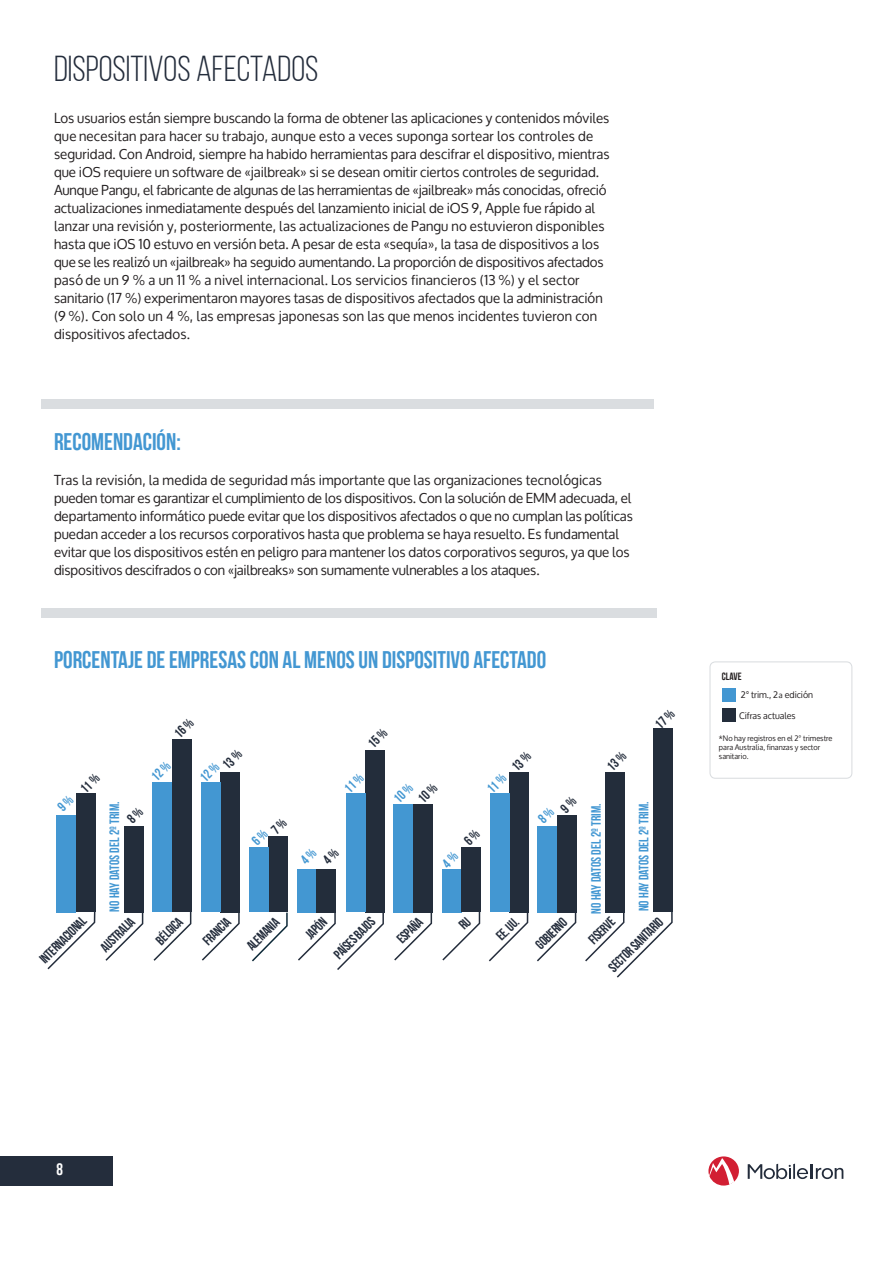
<style>
.page{position:relative;width:893px;height:1263px;background:#fff}
.page>*{position:absolute;margin:0;border:0;box-sizing:border-box;transform-origin:0 0}
.t1{font:36px "Bebas Neue";color:#242d3c}
.t2{font:700 24px "Bebas Neue";color:#4397d2}
.t3{font:700 16.5px "Bebas Neue";color:#fff}
.t4{font:13.5px/18px "Oxygen";color:#231f20}
.t5{font:700 13.5px "Bebas Neue";color:#242d3c}
.t6{font:700 13.5px "Bebas Neue";color:#4397d2}
.t7{font:700 10.5px "Bebas Neue";color:#231f20}
.t8{font:9px "Oxygen";color:#231f20}
.t9{font:7.5px/9px "Oxygen";color:#231f20}
</style>
<div class="page">
<svg style="left:748px;top:1163px;width:95px;height:16px"></svg>
<svg style="left:708px;top:1156px;width:31px;height:29px"></svg>
<div style="left:0;top:1156px;width:113px;height:30px;background:#242d3c"></div>
<div style="left:42px;top:400px;width:611px;height:9px;background:#dadde0"></div>
<div style="left:41px;top:609px;width:615px;height:9px;background:#dadde0"></div>
<svg style="left:709px;top:661px;width:143px;height:118px"></svg>
<svg style="left:47px;top:905px;width:49px;height:64px"></svg>
<svg style="left:105px;top:912px;width:38px;height:49px"></svg>
<svg style="left:154px;top:912px;width:37px;height:49px"></svg>
<svg style="left:202px;top:912px;width:38px;height:48px"></svg>
<svg style="left:252px;top:913px;width:36px;height:48px"></svg>
<svg style="left:298px;top:912px;width:86px;height:58px"></svg>
<svg style="left:394px;top:912px;width:38px;height:48px"></svg>
<svg style="left:489px;top:912px;width:39px;height:49px"></svg>
<svg style="left:537px;top:903px;width:39px;height:58px"></svg>
<svg style="left:585px;top:903px;width:88px;height:75px"></svg>
<div style="left:297px;top:869px;width:20px;height:43px;background:#4397d2"></div>
<div style="left:442px;top:869px;width:19px;height:43px;background:#4397d2"></div>
<div style="left:76px;top:793px;width:19px;height:119px;background:#232d3b"></div>
<div style="left:124px;top:826px;width:20px;height:86px;background:#232d3b"></div>
<div style="left:172px;top:739px;width:20px;height:173px;background:#232d3b"></div>
<div style="left:221px;top:772px;width:19px;height:140px;background:#232d3b"></div>
<div style="left:269px;top:837px;width:19px;height:75px;background:#232d3b"></div>
<div style="left:317px;top:869px;width:19px;height:43px;background:#232d3b"></div>
<div style="left:365px;top:750px;width:20px;height:162px;background:#232d3b"></div>
<div style="left:413px;top:804px;width:19px;height:108px;background:#232d3b"></div>
<div style="left:461px;top:847px;width:20px;height:65px;background:#232d3b"></div>
<div style="left:509px;top:772px;width:20px;height:140px;background:#232d3b"></div>
<div style="left:557px;top:815px;width:20px;height:97px;background:#232d3b"></div>
<div style="left:605px;top:772px;width:20px;height:140px;background:#232d3b"></div>
<div style="left:654px;top:729px;width:19px;height:183px;background:#232d3b"></div>
<div style="left:57px;top:815px;width:19px;height:97px;background:#4397d2"></div>
<div style="left:153px;top:783px;width:19px;height:129px;background:#4397d2"></div>
<div style="left:201px;top:783px;width:20px;height:129px;background:#4397d2"></div>
<div style="left:249px;top:847px;width:20px;height:65px;background:#4397d2"></div>
<div style="left:394px;top:804px;width:19px;height:108px;background:#4397d2"></div>
<div style="left:490px;top:793px;width:19px;height:119px;background:#4397d2"></div>
<div style="left:538px;top:826px;width:19px;height:86px;background:#4397d2"></div>
<div style="left:346px;top:794px;width:19px;height:118px;background:#4397d2"></div>
<svg style="left:268px;top:836px;width:20px;height:10px"></svg>
<svg style="left:509px;top:793px;width:1px;height:31px"></svg>
<svg style="left:655px;top:728px;width:18px;height:1px"></svg>
<svg style="left:442px;top:912px;width:38px;height:48px"></svg>
<h1 class="t1" style="left:54px;top:49px;width:266px">DISPOSITIVOS AFECTADOS</h1>
<p class="t4" style="left:54px;top:109px;width:557px">Los usuarios están siempre buscando la forma de obtener las aplicaciones y contenidos móviles que necesitan para hacer su trabajo, aunque esto a veces suponga sortear los controles de seguridad. Con Android, siempre ha habido herramientas para descifrar el dispositivo, mientras que iOS requiere un software de «jailbreak» si se desean omitir ciertos controles de seguridad.<br>Aunque Pangu, el fabricante de algunas de las herramientas de «jailbreak» más conocidas, ofreció actualizaciones inmediatamente después del lanzamiento inicial de iOS 9, Apple fue rápido al lanzar una revisión y, posteriormente, las actualizaciones de Pangu no estuvieron disponibles hasta que iOS 10 estuvo en versión beta. A pesar de esta «sequía», la tasa de dispositivos a los que se les realizó un «jailbreak» ha seguido aumentando. La proporción de dispositivos afectados pasó de un 9 % a un 11 % a nivel internacional. Los servicios financieros (13 %) y el sector sanitario (17 %) experimentaron mayores tasas de dispositivos afectados que la administración (9 %). Con solo un 4 %, las empresas japonesas son las que menos incidentes tuvieron con dispositivos afectados.</p>
<h2 class="t2" style="left:54px;top:429px;width:128px">RECOMENDACIÓN:</h2>
<p class="t4" style="left:54px;top:471px;width:580px">Tras la revisión, la medida de seguridad más importante que las organizaciones tecnológicas pueden tomar es garantizar el cumplimiento de los dispositivos. Con la solución de EMM adecuada, el departamento informático puede evitar que los dispositivos afectados o que no cumplan las políticas puedan acceder a los recursos corporativos hasta que problema se haya resuelto. Es fundamental evitar que los dispositivos estén en peligro para mantener los datos corporativos seguros, ya que los dispositivos descifrados o con «jailbreaks» son sumamente vulnerables a los ataques.</p>
<h2 class="t2" style="left:54px;top:646px;width:494px">PORCENTAJE DE EMPRESAS CON AL MENOS UN DISPOSITIVO AFECTADO</h2>
<p class="t6" style="left:107px;top:911px;width:111px;rotate:-90deg">NO HAY DATOS DEL 2º TRIM.</p>
<p class="t6" style="left:589px;top:913px;width:111px;rotate:-90deg">NO HAY DATOS DEL 2º TRIM.</p>
<p class="t6" style="left:636px;top:911px;width:111px;rotate:-90deg">NO HAY DATOS DEL 2º TRIM.</p>
<p class="t5" style="left:37px;top:956px;width:64px;rotate:-45deg">INTERNACIONAL</p>
<p class="t5" style="left:98px;top:944px;width:44px;rotate:-45deg">AUSTRALIA</p>
<p class="t5" style="left:153px;top:937px;width:33px;rotate:-45deg">BÉLGICA</p>
<p class="t5" style="left:200px;top:938px;width:34px;rotate:-45deg">FRANCIA</p>
<p class="t5" style="left:244px;top:943px;width:41px;rotate:-45deg">ALEMANIA</p>
<p class="t5" style="left:302px;top:931px;width:26px;rotate:-45deg">JAPÓN</p>
<p class="t5" style="left:331px;top:951px;width:54px;rotate:-45deg">PAÍSES BAJOS</p>
<p class="t5" style="left:394px;top:936px;width:32px;rotate:-45deg">ESPAÑA</p>
<p class="t5" style="left:493px;top:933px;width:32px;rotate:-45deg">EE.UU.</p>
<p class="t5" style="left:533px;top:941px;width:41px;rotate:-45deg">GOBIERNO</p>
<p class="t5" style="left:585px;top:936px;width:33px;rotate:-45deg">FISERVE</p>
<p class="t5" style="left:606px;top:964px;width:72px;rotate:-45deg">SECTOR SANITARIO</p>
<p class="t7" style="left:722px;top:671px;width:21px">CLAVE</p>
<p class="t8" style="left:741px;top:690px;width:74px">2° trim., 2ª edición</p>
<p class="t8" style="left:739px;top:711px;width:58px">Cifras actuales</p>
<p class="t9" style="left:719px;top:734px;width:115px">*No hay registros en el 2° trimestre para Australia, finanzas y sector sanitario.</p>
<p class="t3" style="left:56px;top:1161px;width:8px">8</p>
</div>
